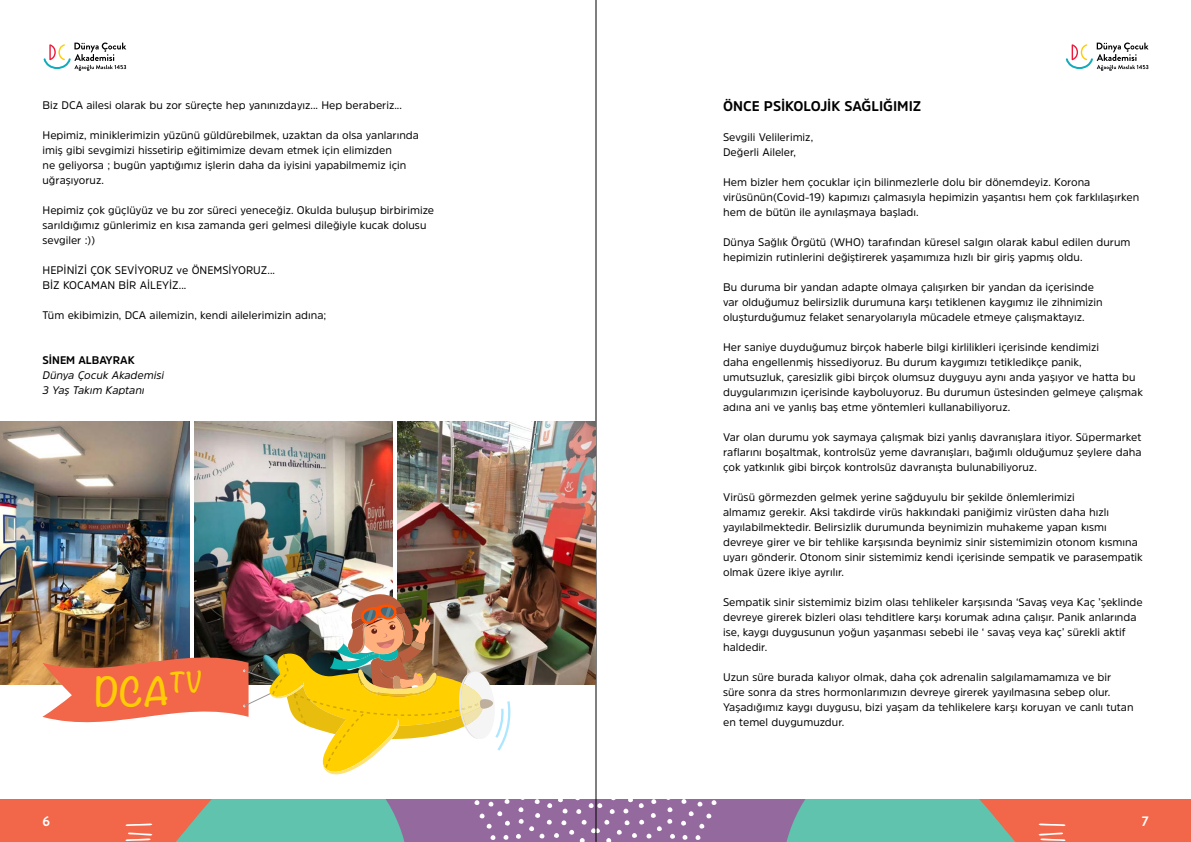
<style>
.page{position:relative;width:1191px;height:842px;background:#fff}
.page>*{position:absolute;margin:0;border:0;box-sizing:border-box;transform-origin:0 0}
.t1{font:700 34.9px "Noteworthy";color:#ffcc05}
.t2{font:700 14px "Amsi Pro";color:#000}
.t3{font:700 14px "Brandon Grotesque";color:#fff}
.t4{font:11px/15px "Amsi Pro";color:#000}
.t5{font:italic 11px/15px "Amsi Pro";color:#000}
.t6{font:700 11px "Amsi Pro";color:#000}
</style>
<div class="page">
<div style="left:595px;top:799px;width:596px;height:43px;background:#94699e"></div>
<svg style="left:681px;top:799px;width:36px;height:41px"></svg>
<svg style="left:786px;top:799px;width:405px;height:43px;background:#a6957e"></svg>
<div style="left:0;top:799px;width:595px;height:43px;background:#94699e"></div>
<svg style="left:474px;top:799px;width:201px;height:43px"></svg>
<svg style="left:0;top:799px;width:405px;height:43px;background:#a6957e"></svg>
<svg style="left:1065px;top:43px;width:83px;height:28px"></svg>
<svg style="left:44px;top:43px;width:82px;height:28px"></svg>
<hr style="left:596px;top:0;width:1px;height:842px;background:#000">
<img style="left:0;top:421px;width:189px;height:263px">
<img style="left:195px;top:421px;width:197px;height:173px">
<img style="left:398px;top:421px;width:197px;height:263px">
<img style="left:43px;top:594px;width:469px;height:181px">
<p class="t4" style="left:43px;top:97px;width:361px">Biz DCA ailesi olarak bu zor süreçte hep yanınızdayız... Hep beraberiz...</p>
<p class="t4" style="left:43px;top:127px;width:378px">Hepimiz, miniklerimizin yüzünü güldürebilmek, uzaktan da olsa yanlarında imiş gibi sevgimizi hissetirip eğitimimize devam etmek için elimizden<br>ne geliyorsa ; bugün yaptığımız işlerin daha da iyisini yapabilmemiz için uğraşıyoruz.</p>
<p class="t4" style="left:43px;top:202px;width:393px">Hepimiz çok güçlüyüz ve bu zor süreci yeneceğiz. Okulda buluşup birbirimize sarıldığımız günlerimiz en kısa zamanda geri gelmesi dileğiyle kucak dolusu sevgiler :))</p>
<p class="t4" style="left:43px;top:262px;width:234px">HEPİNİZİ ÇOK SEVİYORUZ ve ÖNEMSİYORUZ...<br>BİZ KOCAMAN BİR AİLEYİZ...</p>
<p class="t4" style="left:43px;top:307px;width:285px">Tüm ekibimizin, DCA ailemizin, kendi ailelerimizin adına;</p>
<p class="t6" style="left:43px;top:352px;width:94px">SİNEM ALBAYRAK</p>
<p class="t5" style="left:43px;top:367px;width:123px">Dünya Çocuk Akademisi<br>3 Yaş Takım Kaptanı</p>
<h1 class="t1" style="left:95px;top:660px;width:109px">DCA<sup>TV</sup></h1>
<p class="t2" style="left:723px;top:97px;width:200px">ÖNCE PSİKOLOJİK SAĞLIĞIMIZ</p>
<p class="t4" style="left:723px;top:130px;width:92px">Sevgili Velilerimiz,<br>Değerli Aileler,</p>
<p class="t4" style="left:723px;top:175px;width:417px">Hem bizler hem çocuklar için bilinmezlerle dolu bir dönemdeyiz. Korona virüsünün(Covid-19) kapımızı çalmasıyla hepimizin yaşantısı hem çok farklılaşırken hem de bütün ile aynılaşmaya başladı.</p>
<p class="t4" style="left:723px;top:235px;width:409px">Dünya Sağlık Örgütü (WHO) tarafından küresel salgın olarak kabul edilen durum hepimizin rutinlerini değiştirerek yaşamımıza hızlı bir giriş yapmış oldu.</p>
<p class="t4" style="left:723px;top:280px;width:381px">Bu duruma bir yandan adapte olmaya çalışırken bir yandan da içerisinde var olduğumuz belirsizlik durumuna karşı tetiklenen kaygımız ile zihnimizin oluşturduğumuz felaket senaryolarıyla mücadele etmeye çalışmaktayız.</p>
<p class="t4" style="left:723px;top:340px;width:421px">Her saniye duyduğumuz birçok haberle bilgi kirlilikleri içerisinde kendimizi<br>daha engellenmiş hissediyoruz. Bu durum kaygımızı tetikledikçe panik, umutsuzluk, çaresizlik gibi birçok olumsuz duyguyu aynı anda yaşıyor ve hatta bu duygularımızın içerisinde kayboluyoruz. Bu durumun üstesinden gelmeye çalışmak adına ani ve yanlış baş etme yöntemleri kullanabiliyoruz.</p>
<p class="t4" style="left:723px;top:430px;width:420px;text-align:justify">Var olan durumu yok saymaya çalışmak bizi yanlış davranışlara itiyor. Süpermarket raflarını boşaltmak, kontrolsüz yeme davranışları, bağımlı olduğumuz şeylere daha çok yatkınlık gibi birçok kontrolsüz davranışta bulunabiliyoruz.</p>
<p class="t4" style="left:723px;top:490px;width:421px">Virüsü görmezden gelmek yerine sağduyulu bir şekilde önlemlerimizi<br>almamız gerekir. Aksi takdirde virüs hakkındaki paniğimiz virüsten daha hızlı yayılabilmektedir. Belirsizlik durumunda beynimizin muhakeme yapan kısmı devreye girer ve bir tehlike karşısında beynimiz sinir sistemimizin otonom kısmına uyarı gönderir. Otonom sinir sistemimiz kendi içerisinde sempatik ve parasempatik olmak üzere ikiye ayrılır.</p>
<p class="t4" style="left:723px;top:595px;width:421px">Sempatik sinir sistemimiz bizim olası tehlikeler karşısında ‘Savaş veya Kaç ’şeklinde devreye girerek bizleri olası tehditlere karşı korumak adına çalışır. Panik anlarında ise, kaygı duygusunun yoğun yaşanması sebebi ile ‘ savaş veya kaç’ sürekli aktif haldedir.</p>
<p class="t4" style="left:723px;top:670px;width:412px">Uzun süre burada kalıyor olmak, daha çok adrenalin salgılamamamıza ve bir süre sonra da stres hormonlarımızın devreye girerek yayılmasına sebep olur.<br>Yaşadığımız kaygı duygusu, bizi yaşam da tehlikelere karşı koruyan ve canlı tutan en temel duygumuzdur.</p>
<p class="t3" style="left:43px;top:811px;width:9px">6</p>
<p class="t3" style="left:1141px;top:811px;width:8px">7</p>
</div>
